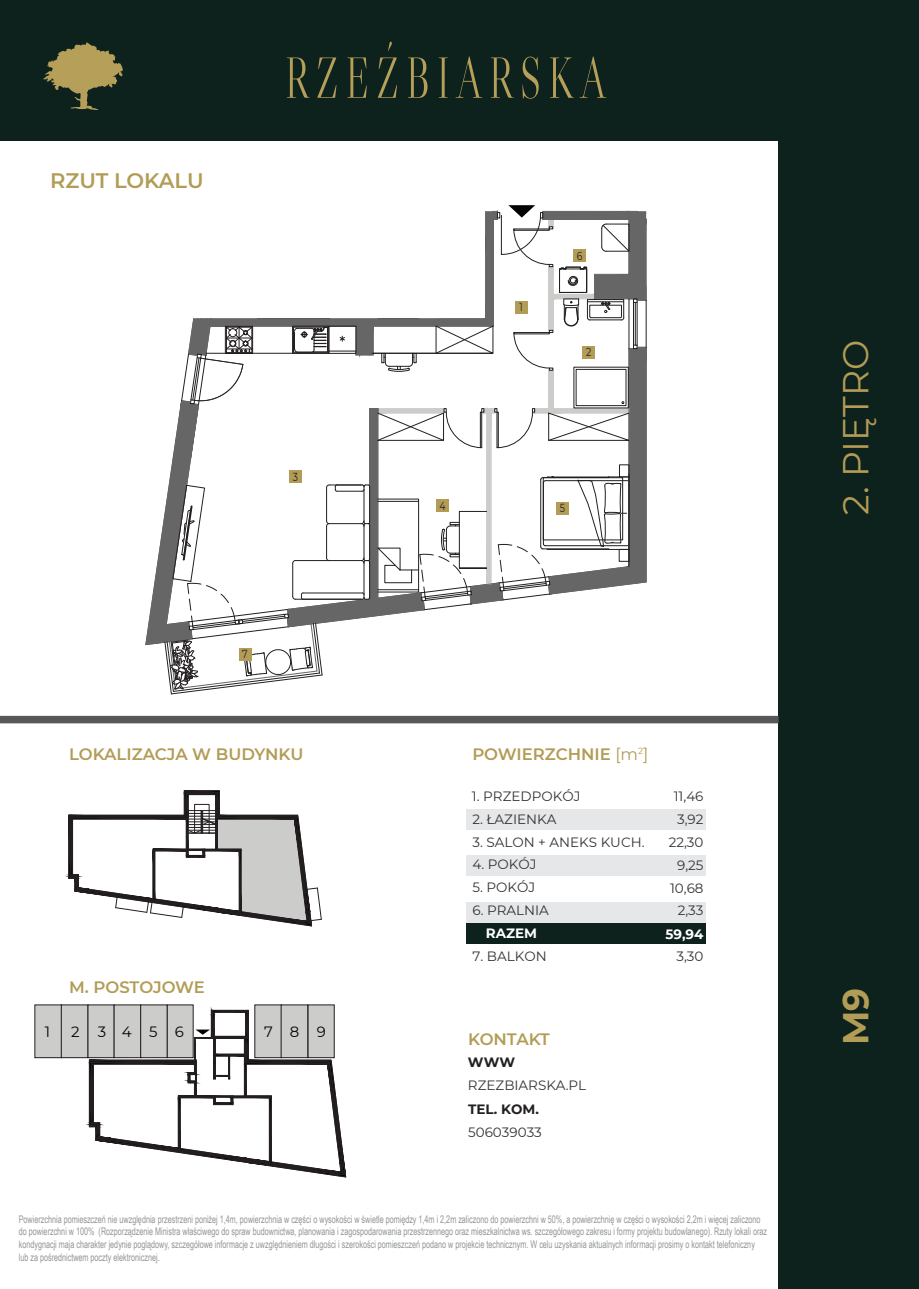
<style>
.page{position:relative;width:919px;height:1289px;background:#fff}
.page>*{position:absolute;margin:0;border:0;box-sizing:border-box;transform-origin:0 0}
.t1{font:36px "Montserrat";color:#b29c56}
.t2{font:700 36px "Montserrat";color:#b29c56}
.t3{font:600 21px "Montserrat";letter-spacing:-.005em;color:#b29c56}
.t4{font:600 16.5px "Montserrat";color:#b29c56}
.t5{font:14.85px "Montserrat";letter-spacing:1.165em;color:#050504}
.t6{font:13.5px/22.8px "Montserrat";color:#323333;text-align:right}
.t7{font:700 13.5px "Montserrat";color:#231f20}
.t8{font:700 13.5px "Montserrat";color:#fff}
.t9{font:11.55px "Montserrat";color:#231f20;scale:.8 1}
.t10{font:10.5px/12.6px "Arial Narrow";color:#939598;scale:.84 1}
.s1{font-weight:400}
</style>
<div class="page">
<div style="left:0;top:0;width:918px;height:140px;background:#0d211d"></div>
<div style="left:778px;top:0;width:140px;height:1288px;background:#0d211d"></div>
<svg style="left:287px;top:57px;width:23px;height:41px"></svg>
<svg style="left:317px;top:57px;width:19px;height:41px"></svg>
<svg style="left:347px;top:57px;width:20px;height:41px"></svg>
<svg style="left:378px;top:42px;width:19px;height:56px"></svg>
<svg style="left:408px;top:57px;width:19px;height:41px"></svg>
<svg style="left:438px;top:57px;width:9px;height:41px"></svg>
<svg style="left:455px;top:57px;width:27px;height:41px"></svg>
<svg style="left:490px;top:57px;width:23px;height:41px"></svg>
<svg style="left:522px;top:57px;width:16px;height:42px"></svg>
<svg style="left:550px;top:57px;width:56px;height:41px"></svg>
<svg style="left:43px;top:42px;width:80px;height:68px"></svg>
<div style="left:0;top:716px;width:778px;height:7px;background:#57585a"></div>
<div style="left:167px;top:1004px;width:26px;height:53px;background:linear-gradient(to right,#cccccb,#cccccb)"></div>
<div style="left:35px;top:1004px;width:27px;height:53px;background:#cccccb"></div>
<div style="left:61px;top:1004px;width:27px;height:53px;background:#cccccb;border:1px solid #231f20"></div>
<div style="left:88px;top:1004px;width:26px;height:53px;background:linear-gradient(to right,#cccccb,#cccccb)"></div>
<svg style="left:114px;top:1004px;width:27px;height:53px"></svg>
<svg style="left:140px;top:1004px;width:27px;height:53px"></svg>
<svg style="left:254px;top:1004px;width:28px;height:53px"></svg>
<svg style="left:281px;top:1004px;width:27px;height:53px"></svg>
<div style="left:308px;top:1004px;width:26px;height:53px;background:linear-gradient(to right,#cccccb,#cccccb)"></div>
<svg style="left:89px;top:1009px;width:257px;height:168px"></svg>
<svg style="left:145px;top:205px;width:502px;height:489px"></svg>
<div style="left:543px;top:477px;width:79px;height:63px;border:1px solid #231f20"></div>
<div style="left:582px;top:346px;width:13px;height:12px;background:#b29c56"></div>
<div style="left:289px;top:470px;width:13px;height:13px;background:#b29c56"></div>
<div style="left:436px;top:499px;width:12px;height:13px;background:#b29c56"></div>
<div style="left:239px;top:647px;width:12px;height:13px;background:#b29c56"></div>
<div style="left:466px;top:923px;width:239px;height:20px;background:#0d211d"></div>
<div style="left:466px;top:809px;width:239px;height:21px;background:#e6e7e9"></div>
<div style="left:466px;top:855px;width:239px;height:20px;background:#e6e7e9"></div>
<div style="left:466px;top:902px;width:239px;height:21px;background:#e6e7e9"></div>
<svg style="left:68px;top:790px;width:254px;height:136px"></svg>
<h2 class="t3" style="left:50px;top:165px;width:155px">RZUT LOKALU</h2>
<p class="t9" style="left:293px;top:468px;width:8px">3</p>
<p class="t9" style="left:242px;top:645px;width:8px">7</p>
<p class="t9" style="left:519px;top:299px;width:6px">1</p>
<p class="t9" style="left:577px;top:248px;width:9px">6</p>
<p class="t9" style="left:586px;top:344px;width:8px">2</p>
<p class="t9" style="left:439px;top:497px;width:9px">4</p>
<p class="t9" style="left:560px;top:500px;width:8px">5</p>
<h3 class="t4" style="left:69px;top:742px;width:236px">LOKALIZACJA W BUDYNKU</h3>
<h3 class="t4" style="left:472px;top:742px;width:178px">POWIERZCHNIE <span class="s1">[m</span><sup>2</sup><span class="s1">]</span></h3>
<p class="t6" style="left:472px;top:784px;width:110px">1. PRZEDPOKÓJ</p>
<p class="t6" style="left:472px;top:807px;width:85px">2. ŁAZIENKA</p>
<p class="t6" style="left:472px;top:830px;width:174px">3. SALON + ANEKS KUCH.</p>
<p class="t6" style="left:472px;top:852px;width:66px">4. POKÓJ</p>
<p class="t6" style="left:472px;top:875px;width:64px">5. POKÓJ</p>
<p class="t6" style="left:472px;top:898px;width:78px">6. PRALNIA</p>
<p class="t8" style="left:485px;top:923px;width:53px">RAZEM</p>
<p class="t6" style="left:668px;top:784px;width:36px">11,46<br>3,92<br>22,30<br>9,25<br>10,68<br>2,33</p>
<p class="t8" style="left:665px;top:924px;width:40px">59,94</p>
<h3 class="t4" style="left:69px;top:975px;width:137px">M. POSTOJOWE</h3>
<h3 class="t5" style="left:45px;top:1021px;width:7px">1</h3>
<h3 class="t5" style="left:71px;top:1021px;width:114px">23456</h3>
<h3 class="t5" style="left:264px;top:1021px;width:63px">789</h3>
<p class="t6" style="left:472px;top:944px;width:76px">7. BALKON</p>
<p class="t6" style="left:676px;top:944px;width:29px">3,30</p>
<h3 class="t4" style="left:468px;top:1027px;width:83px">KONTAKT</h3>
<p class="t7" style="left:468px;top:1052px;width:49px">WWW</p>
<p class="t6" style="left:468px;top:1073px;width:120px">RZEZBIARSKA.PL</p>
<p class="t7" style="left:468px;top:1099px;width:72px">TEL. KOM.</p>
<p class="t6" style="left:468px;top:1120px;width:75px">506039033</p>
<p class="t10" style="left:19px;top:1212px;width:892px">Powierzchnia pomieszczeń nie uwzględnia przestrzeni poniżej 1,4m, powierzchnia w części o wysokości w świetle pomiędzy 1,4m i 2,2m zaliczono do powierzchni w 50%, a powierzchnię w części o wysokości 2,2m i więcej zaliczono do powierzchni w 100% (Rozporządzenie Ministra właściwego do spraw budownictwa, planowania i zagospodarowania przestrzennego oraz mieszkalnictwa ws. szczegółowego zakresu i formy projektu budowlanego). Rzuty lokali oraz kondygnacji maja charakter jedynie poglądowy, szczegółowe informacje z uwzględnieniem długości i szerokości pomieszczeń podano w projekcie technicznym. W celu uzyskania aktualnych informacji prosimy o kontakt telefoniczny lub za pośrednictwem poczty elektronicznej.</p>
<h1 class="t1" style="left:830px;top:515px;width:177px;rotate:-90deg">2. PIĘTRO</h1>
<h1 class="t2" style="left:829px;top:1044px;width:59px;rotate:-90deg">M9</h1>
</div>
